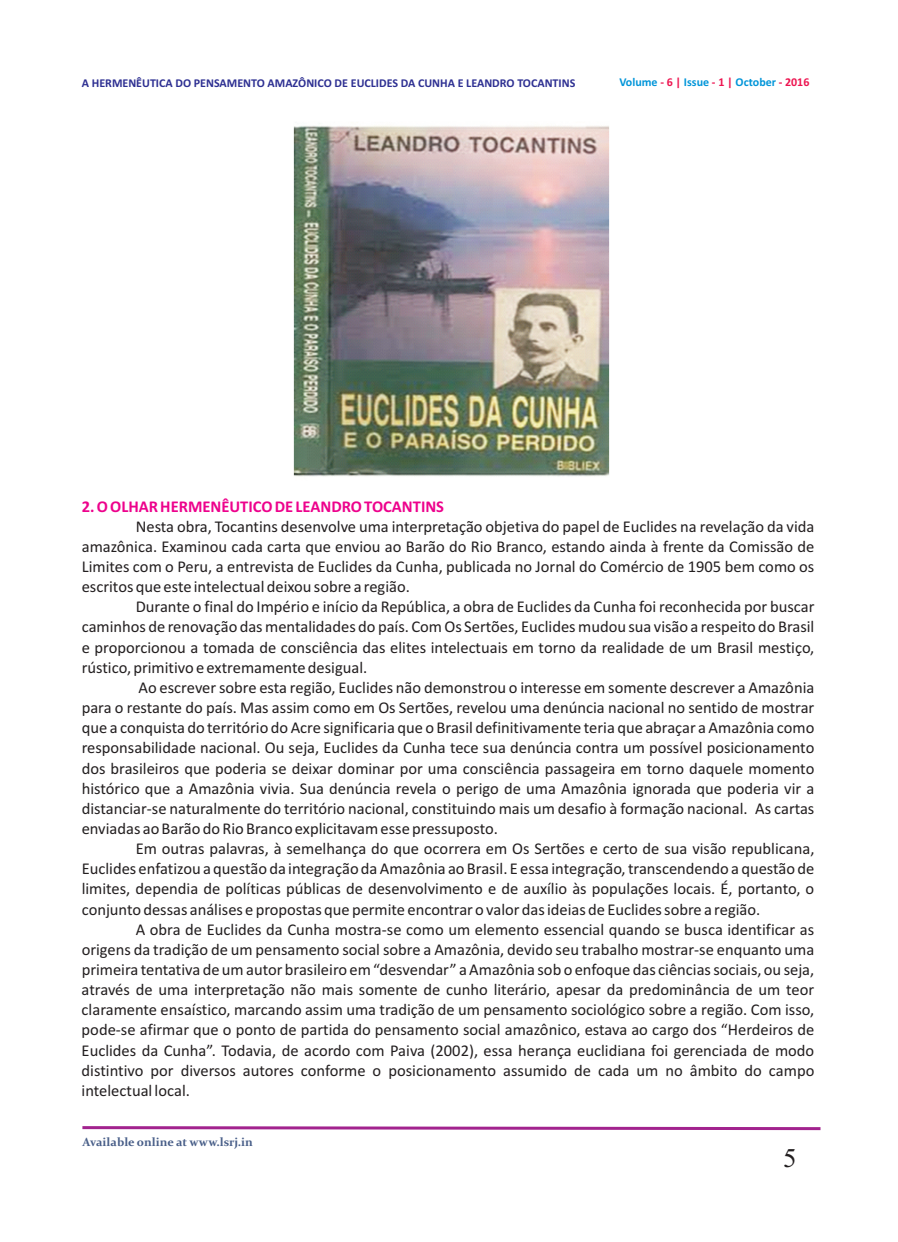
<style>
.page{position:relative;width:898px;height:1242px;background:#fff}
.page>*{position:absolute;margin:0;border:0;box-sizing:border-box;transform-origin:0 0}
.t1{font:27px "Times New Roman";color:#231f20}
.t2{font:16.5px/20.1px "Calibri";color:#231f20;text-align:justify}
.t3{font:700 16.5px "Calibri";color:#ed028c}
.t4{font:700 12px "Calibri";color:#2e3092}
.t5{font:700 12px "Calibri";color:#0095d9}
.t6{font:700 12px "Constantia";color:#485e88}
.s1{color:#ed1450}
</style>
<div class="page">
<svg style="left:82px;top:1126px;width:739px;height:5px"></svg>
<img style="left:293px;top:126px;width:316px;height:351px">
<p class="t4" style="left:82px;top:78px;width:495px">A HERMENÊUTICA DO PENSAMENTO AMAZÔNICO DE EUCLIDES DA CUNHA E LEANDRO TOCANTINS</p>
<p class="t5" style="left:619px;top:77px;width:191px">Volume <span class="s1">- 6 |</span> Issue <span class="s1">- 1 |</span> October <span class="s1">- 2016</span></p>
<p class="t3" style="left:82px;top:499px;width:364px">2. O OLHAR HERMENÊUTICO DE LEANDRO TOCANTINS</p>
<p class="t2" style="left:82px;top:517px;width:734px;text-indent:54px">Nesta obra, Tocantins desenvolve uma interpretação objetiva do papel de Euclides na revelação da vida amazônica. Examinou cada carta que enviou ao Barão do Rio Branco, estando ainda à frente da Comissão de Limites com o Peru, a entrevista de Euclides da Cunha, publicada no Jornal do Comércio de 1905 bem como os escritos que este intelectual deixou sobre a região.</p>
<p class="t2" style="left:82px;top:598px;width:734px;text-indent:54px">Durante o final do Império e início da República, a obra de Euclides da Cunha foi reconhecida por buscar caminhos de renovação das mentalidades do país. Com Os Sertões, Euclides mudou sua visão a respeito do Brasil e proporcionou a tomada de consciência das elites intelectuais em torno da realidade de um Brasil mestiço, rústico, primitivo e extremamente desigual.</p>
<p class="t2" style="left:82px;top:679px;width:734px;text-indent:57px">Ao escrever sobre esta região, Euclides não demonstrou o interesse em somente descrever a Amazônia para o restante do país. Mas assim como em Os Sertões, revelou uma denúncia nacional no sentido de mostrar que a conquista do território do Acre significaria que o Brasil definitivamente teria que abraçar a Amazônia como responsabilidade nacional. Ou seja, Euclides da Cunha tece sua denúncia contra um possível posicionamento dos brasileiros que poderia se deixar dominar por uma consciência passageira em torno daquele momento histórico que a Amazônia vivia. Sua denúncia revela o perigo de uma Amazônia ignorada que poderia vir a distanciar-se naturalmente do território nacional, constituindo mais um desafio à formação nacional. As cartas enviadas ao Barão do Rio Branco explicitavam esse pressuposto.</p>
<p class="t2" style="left:82px;top:840px;width:734px;text-indent:54px">Em outras palavras, à semelhança do que ocorrera em Os Sertões e certo de sua visão republicana, Euclides enfatizou a questão da integração da Amazônia ao Brasil. E essa integração, transcendendo a questão de limites, dependia de políticas públicas de desenvolvimento e de auxílio às populações locais. É, portanto, o conjunto dessas análises e propostas que permite encontrar o valor das ideias de Euclides sobre a região.</p>
<p class="t2" style="left:82px;top:920px;width:734px;text-indent:54px">A obra de Euclides da Cunha mostra-se como um elemento essencial quando se busca identificar as origens da tradição de um pensamento social sobre a Amazônia, devido seu trabalho mostrar-se enquanto uma primeira tentativa de um autor brasileiro em “desvendar” a Amazônia sob o enfoque das ciências sociais, ou seja, através de uma interpretação não mais somente de cunho literário, apesar da predominância de um teor claramente ensaístico, marcando assim uma tradição de um pensamento sociológico sobre a região. Com isso, pode-se afirmar que o ponto de partida do pensamento social amazônico, estava ao cargo dos “Herdeiros de Euclides da Cunha”. Todavia, de acordo com Paiva (2002), essa herança euclidiana foi gerenciada de modo distintivo por diversos autores conforme o posicionamento assumido de cada um no âmbito do campo intelectual local.</p>
<p class="t6" style="left:82px;top:1137px;width:172px">Available online at www.lsrj.in</p>
<h1 class="t1" style="left:783px;top:1147px;width:15px">5</h1>
</div>
